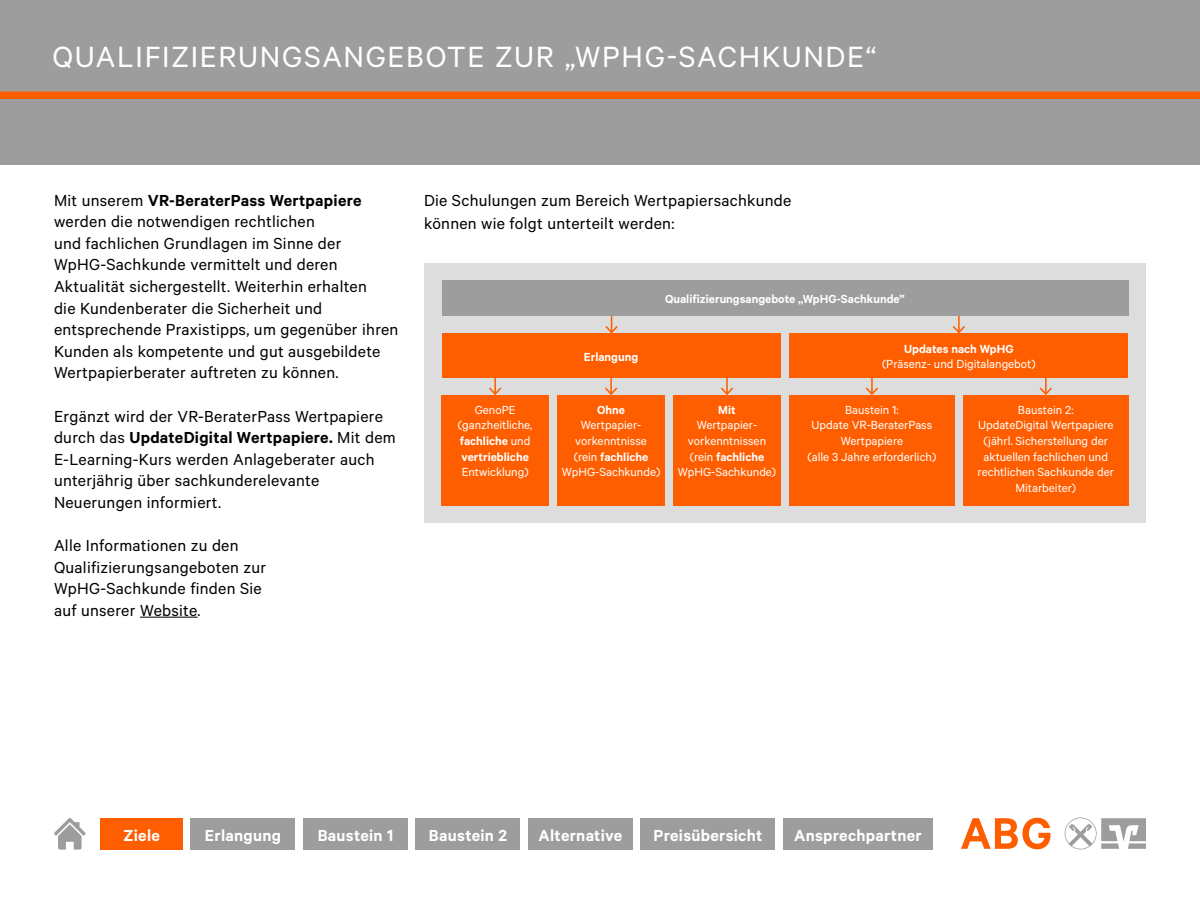
<style>
.page{position:relative;width:1200px;height:900px;background:#fff}
.page>*{position:absolute;margin:0;border:0;box-sizing:border-box;transform-origin:0 0}
.t1{font:33px "Calibre";letter-spacing:.05em;color:#fff}
.t2{font:18px/21.6px "Calibre";letter-spacing:.015em;color:#000}
.t3{font:600 18px "Calibre";letter-spacing:.015em;color:#fff}
.t4{font:13.2px/15.6px "Calibre";color:#fff;text-align:center}
.t5{font:600 13.2px "Calibre";color:#fff}
.s1{font-weight:600}
</style>
<div class="page">
<svg style="left:961px;top:818px;width:90px;height:31px"></svg>
<svg style="left:1065px;top:818px;width:81px;height:31px"></svg>
<div style="left:0;top:0;width:1200px;height:165px;background:#9d9d9d"></div>
<div style="left:0;top:92px;width:1200px;height:7px;background:#ff5e00"></div>
<svg style="left:54px;top:818px;width:32px;height:32px"></svg>
<div style="left:100px;top:818px;width:83px;height:32px;background:#ff5e00"></div>
<div style="left:190px;top:818px;width:106px;height:32px;background:#9d9d9d"></div>
<div style="left:303px;top:818px;width:105px;height:32px;background:#9d9d9d"></div>
<div style="left:416px;top:818px;width:104px;height:32px;background:#9d9d9d"></div>
<div style="left:528px;top:818px;width:105px;height:32px;background:#9d9d9d"></div>
<div style="left:640px;top:818px;width:136px;height:32px;background:#9d9d9d"></div>
<div style="left:783px;top:818px;width:150px;height:32px;background:#9d9d9d"></div>
<hr style="left:140px;top:617px;width:58px;height:1px;background:#000">
<div style="left:424px;top:263px;width:722px;height:260px;background:#ddd"></div>
<div style="left:442px;top:281px;width:686px;height:35px;background:#9d9d9d"></div>
<div style="left:442px;top:334px;width:339px;height:44px;background:#ff5e00"></div>
<div style="left:442px;top:395px;width:107px;height:110px;background:#ff5e00"></div>
<div style="left:558px;top:395px;width:107px;height:110px;background:#ff5e00"></div>
<div style="left:673px;top:395px;width:108px;height:110px;background:#ff5e00"></div>
<div style="left:789px;top:395px;width:165px;height:110px;background:#ff5e00"></div>
<div style="left:963px;top:395px;width:165px;height:110px;background:#ff5e00"></div>
<div style="left:789px;top:334px;width:339px;height:44px;background:#ff5e00"></div>
<svg style="left:604px;top:316px;width:15px;height:18px"></svg>
<svg style="left:1039px;top:378px;width:13px;height:17px"></svg>
<svg style="left:865px;top:378px;width:13px;height:17px"></svg>
<svg style="left:489px;top:378px;width:13px;height:17px"></svg>
<svg style="left:605px;top:378px;width:13px;height:17px"></svg>
<svg style="left:721px;top:378px;width:13px;height:17px"></svg>
<svg style="left:951px;top:316px;width:16px;height:18px"></svg>
<h1 class="t1" style="left:52px;top:37px;width:825px">QUALIFIZIERUNGSANGEBOTE ZUR „WPHG-SACHKUNDE“</h1>
<p class="t2" style="left:54px;top:188px;width:346px">Mit unserem <span class="s1">VR-BeraterPass Wertpapiere </span>werden die notwendigen rechtlichen<br>und fachlichen Grundlagen im Sinne der WpHG-Sachkunde vermittelt und deren Aktualität sichergestellt. Weiterhin erhalten<br>die Kundenberater die Sicherheit und entsprechende Praxistipps, um gegenüber ihren Kunden als kompetente und gut ausgebildete Wertpapierberater auftreten zu können.</p>
<p class="t2" style="left:54px;top:404px;width:343px">Ergänzt wird der VR-BeraterPass Wertpapiere durch das <span class="s1">UpdateDigital Wertpapiere.</span> Mit dem E-Learning-Kurs werden Anlageberater auch unterjährig über sachkunderelevante Neuerungen informiert.</p>
<p class="t2" style="left:54px;top:534px;width:214px">Alle Informationen zu den<br>Qualifizierungsangeboten zur<br>WpHG-Sachkunde finden Sie auf unserer Website.</p>
<p class="t2" style="left:424px;top:187px;width:369px;line-height:24px">Die Schulungen zum Bereich Wertpapiersachkunde können wie folgt unterteilt werden:</p>
<p class="t4" style="left:458px;top:402px;width:76px">GenoPE (ganzheitliche, <span class="s1">fachliche</span> und <span class="s1">vertriebliche</span></p>
<p class="t4" style="left:462px;top:464px;width:68px">Entwicklung)</p>
<p class="t5" style="left:584px;top:349px;width:56px">Erlangung</p>
<p class="t5" style="left:665px;top:291px;width:241px">Qualifizierungsangebote „WpHG-Sachkunde”</p>
<p class="t5" style="left:904px;top:341px;width:111px">Updates nach WpHG</p>
<p class="t4" style="left:882px;top:356px;width:155px">(Präsenz- und Digitalangebot)</p>
<p class="t5" style="left:597px;top:402px;width:29px">Ohne</p>
<p class="t4" style="left:562px;top:417px;width:100px">Wertpapier&shy;vorkenntnisse (rein <span class="s1">fachliche<br></span>WpHG-Sachkunde)</p>
<p class="t5" style="left:718px;top:402px;width:19px">Mit</p>
<p class="t4" style="left:678px;top:417px;width:100px">Wertpapier&shy;vorkenntnissen (rein <span class="s1">fachliche<br></span>WpHG-Sachkunde)</p>
<p class="t4" style="left:808px;top:402px;width:130px">Baustein 1:<br>Update VR-BeraterPass<br>Wertpapiere<br>(alle 3 Jahre erforderlich)</p>
<p class="t4" style="left:978px;top:402px;width:138px">Baustein 2:<br>UpdateDigital Wertpapiere (jährl. Sicherstellung der aktuellen fachlichen und rechtlichen Sachkunde der<br>Mitarbeiter)</p>
<p class="t3" style="left:124px;top:824px;width:38px">Ziele</p>
<p class="t3" style="left:205px;top:824px;width:78px">Erlangung</p>
<p class="t3" style="left:318px;top:824px;width:77px">Baustein 1</p>
<p class="t3" style="left:429px;top:824px;width:80px">Baustein 2</p>
<p class="t3" style="left:539px;top:824px;width:85px">Alternative</p>
<p class="t3" style="left:654px;top:824px;width:110px">Preisübersicht</p>
<p class="t3" style="left:794px;top:824px;width:129px">Ansprechpartner</p>
</div>
